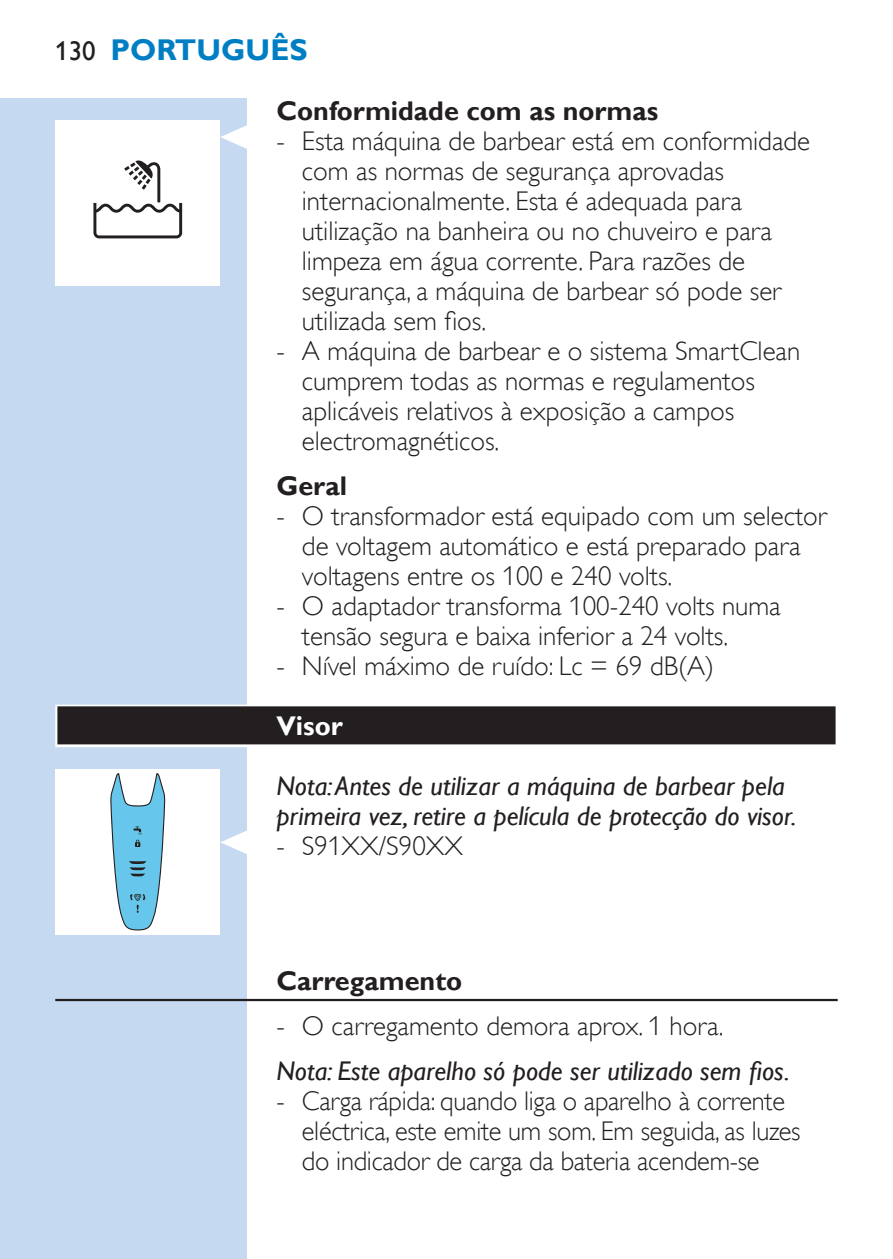
<style>
.page{position:relative;width:893px;height:1259px;background:#fff}
.page>*{position:absolute;margin:0;border:0;box-sizing:border-box;transform-origin:0 0}
.t1{font:700 30px "Gill Sans Alt One WGL";color:#007ec4}
.t2{font:27px/30px "Gill Sans Alt One WGL Light";color:#231f20}
.t3{font:italic 27px/30px "Gill Sans Alt One WGL";color:#231f20}
.t4{font:700 27px "Gill Sans Alt One WGL";color:#231f20}
.t5{font:700 27px "Gill Sans Alt One WGL";color:#fff}
.s1{font-weight:400;font-size:27px;color:#231f20}
</style>
<div class="page">
<hr style="left:892px;top:98px;width:1px;height:1161px;background:#c5daf0">
<div style="left:0;top:98px;width:247px;height:1161px;background:#c5daf0"></div>
<div style="left:55px;top:704px;width:783px;height:43px;background:linear-gradient(to right,#a7a5a5,#a7a5a5)"></div>
<div style="left:57px;top:706px;width:779px;height:38px;background:#231f20"></div>
<hr style="left:55px;top:999px;width:783px;height:2px;background:#231f20">
<svg style="left:221px;top:125px;width:26px;height:24px"></svg>
<div style="left:55px;top:120px;width:165px;height:165px;background:#fff"></div>
<svg style="left:93px;top:160px;width:89px;height:78px"></svg>
<svg style="left:220px;top:830px;width:27px;height:24px"></svg>
<div style="left:55px;top:769px;width:165px;height:165px;background:#fff"></div>
<svg style="left:110px;top:773px;width:56px;height:158px"></svg>
<p class="t1" style="left:55px;top:29px;width:254px"><span class="s1">130</span> PORTUGUÊS</p>
<p class="t4" style="left:276px;top:92px;width:383px">Conformidade com as normas</p>
<p class="t2" style="left:302px;top:126px;width:510px;text-indent:-26px">- Esta máquina de barbear está em conformidade com as normas de segurança aprovadas internacionalmente. Esta é adequada para utilização na banheira ou no chuveiro e para limpeza em água corrente. Para razões de segurança, a máquina de barbear só pode ser utilizada sem fios.</p>
<p class="t2" style="left:302px;top:336px;width:500px;text-indent:-26px">- A máquina de barbear e o sistema SmartClean cumprem todas as normas e regulamentos aplicáveis relativos à exposição a campos electromagnéticos.</p>
<p class="t4" style="left:276px;top:467px;width:72px">Geral</p>
<p class="t2" style="left:302px;top:501px;width:526px;text-indent:-26px">- O transformador está equipado com um selector de voltagem automático e está preparado para voltagens entre os 100 e 240 volts.</p>
<p class="t2" style="left:302px;top:591px;width:480px;text-indent:-26px">- O adaptador transforma 100-240 volts numa tensão segura e baixa inferior a 24 volts.</p>
<p class="t2" style="left:276px;top:651px;width:439px">- Nível máximo de ruído: Lc = 69 dB(A)</p>
<p class="t5" style="left:276px;top:707px;width:68px">Visor</p>
<p class="t3" style="left:276px;top:770px;width:522px">Nota: Antes de utilizar a máquina de barbear pela primeira vez, retire a película de protecção do visor.</p>
<p class="t2" style="left:276px;top:831px;width:188px">- S91XX/S90XX</p>
<p class="t4" style="left:276px;top:962px;width:187px">Carregamento</p>
<p class="t2" style="left:276px;top:1011px;width:449px">- O carregamento demora aprox. 1 hora.</p>
<p class="t3" style="left:276px;top:1056px;width:515px">Nota: Este aparelho só pode ser utilizado sem fios.</p>
<p class="t2" style="left:302px;top:1086px;width:500px;text-indent:-26px">- Carga rápida: quando liga o aparelho à corrente eléctrica, este emite um som. Em seguida, as luzes do indicador de carga da bateria acendem-se</p>
</div>
